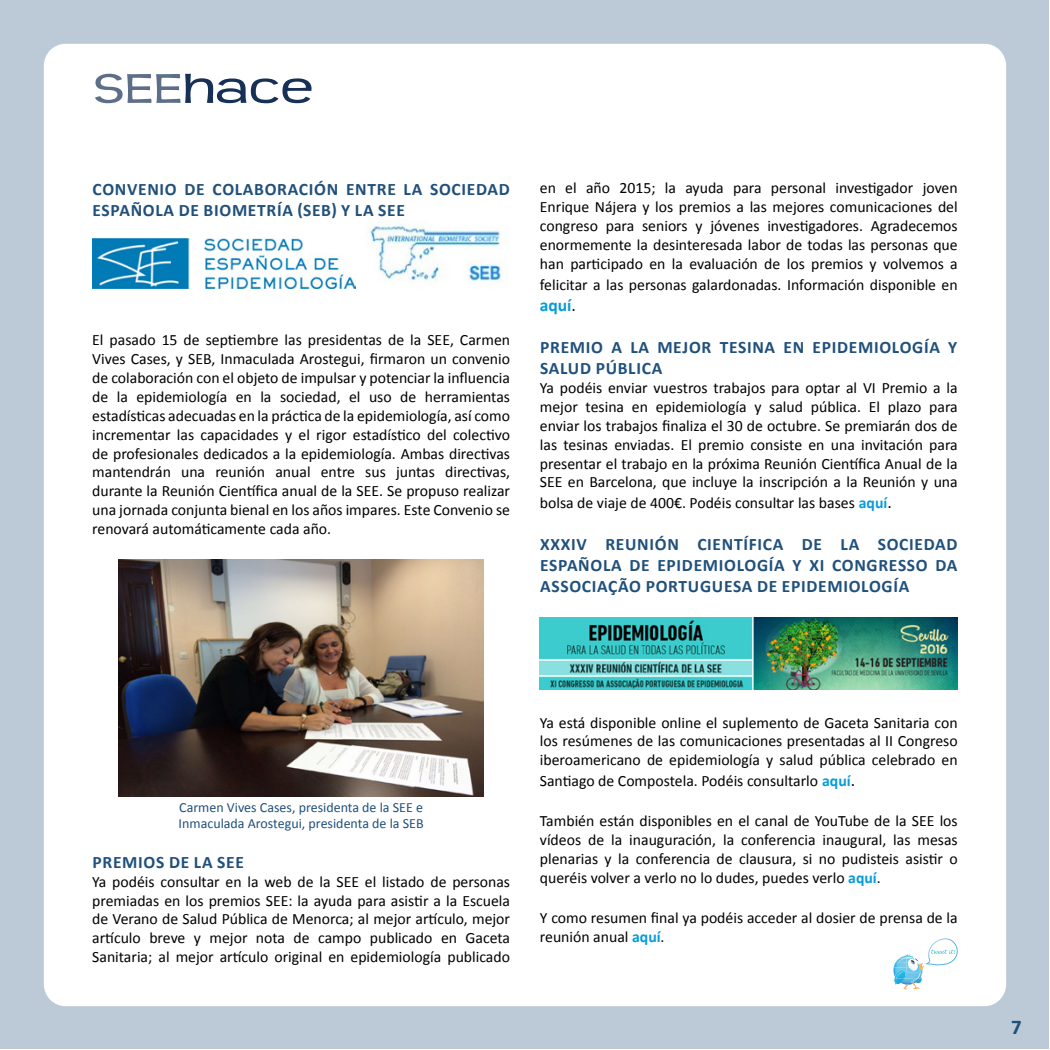
<style>
.page{position:relative;width:1050px;height:1050px;background:#fff}
.page>*{position:absolute;margin:0;border:0;box-sizing:border-box;transform-origin:0 0}
.t1{font:43.75px "Teen";color:#173055;scale:1.29 1}
.t2{font:700 21px "Calibri";color:#20507b}
.t3{font:700 17.5px/21px "Calibri";letter-spacing:.04em;color:#20507b}
.t4{font:700 17.5px "Calibri";color:#059bda}
.t5{font:15.75px/18.9px "Calibri";color:#000;text-align:justify}
.t6{font:14px/15.8px "Calibri";color:#20507b}
.s1{color:#5d6e88}
.s2{font-weight:400;color:#000}
.s3{font-weight:700;color:#059bda}
.s4{font-size:17.5px}
</style>
<div class="page">
<div style="left:1px;top:1px;width:1048px;height:1048px;background:#bccad7"></div>
<div style="left:44px;top:44px;width:962px;height:962px;background:#fff;border-radius:22px"></div>
<img style="left:92px;top:238px;width:263px;height:50px">
<img style="left:366px;top:223px;width:142px;height:60px">
<img style="left:118px;top:559px;width:366px;height:237px">
<img style="left:540px;top:618px;width:418px;height:72px">
<svg style="left:893px;top:938px;width:65px;height:52px"></svg>
<h1 class="t1" style="left:93px;top:62px;width:172px"><span class="s1">SEE</span>hace</h1>
<p class="t3" style="left:93px;top:178px;width:419px">CONVENIO DE COLABORACIÓN ENTRE LA SOCIEDAD<br>ESPAÑOLA DE BIOMETRÍA (SEB) Y LA SEE</p>
<p class="t5" style="left:92px;top:331px;width:419px">El pasado 15 de septiembre las presidentas de la SEE, Carmen Vives Cases, y SEB, Inmaculada Arostegui, firmaron un convenio de colaboración con el objeto de impulsar y potenciar la influencia de la epidemiología en la sociedad, el uso de herramientas estadísticas adecuadas en la práctica de la epidemiología, así como incrementar las capacidades y el rigor estadístico del colectivo de profesionales dedicados a la epidemiología. Ambas directivas mantendrán una reunión anual entre sus juntas directivas, durante la Reunión Científica anual de la SEE. Se propuso realizar una jornada conjunta bienal en los años impares. Este Convenio se renovará automáticamente cada año.</p>
<p class="t5" style="left:540px;top:179px;width:419px">en el año 2015; la ayuda para personal investigador joven Enrique Nájera y los premios a las mejores comunicaciones del congreso para seniors y jóvenes investigadores. Agradecemos enormemente la desinteresada labor de todas las personas que han participado en la evaluación de los premios y volvemos a</p>
<p class="t5" style="left:540px;top:275px;width:419px">felicitar a las personas galardonadas. Información disponible en</p>
<p class="t4" style="left:540px;top:294px;width:38px">AQUÍ<span class="s2">.</span></p>
<p class="t3" style="left:540px;top:337px;width:419px">PREMIO A LA MEJOR TESINA EN EPIDEMIOLOGÍA Y<br>SALUD PÚBLICA</p>
<p class="t5" style="left:540px;top:378px;width:419px">Ya podéis enviar vuestros trabajos para optar al VI Premio a la mejor tesina en epidemiología y salud pública. El plazo para enviar los trabajos finaliza el 30 de octubre. Se premiarán dos de las tesinas enviadas. El premio consiste en una invitación para presentar el trabajo en la próxima Reunión Científica Anual de la SEE en Barcelona, que incluye la inscripción a la Reunión y una</p>
<p class="t5" style="left:540px;top:494px;width:353px">bolsa de viaje de 400€. Podéis consultar las bases <span class="s3">AQUÍ</span><span class="s4">.</span></p>
<p class="t3" style="left:540px;top:534px;width:419px;text-align:justify">XXXIV REUNIÓN CIENTÍFICA DE LA SOCIEDAD ESPAÑOLA DE EPIDEMIOLOGÍA Y XI CONGRESSO DA ASSOCIAÇÃO PORTUGUESA DE EPIDEMIOLOGÍA</p>
<p class="t6" style="left:179px;top:800px;width:247px">Carmen Vives Cases, presidenta de la SEE e<br>Inmaculada Arostegui, presidenta de la SEB</p>
<p class="t3" style="left:93px;top:851px;width:135px">PREMIOS DE LA SEE</p>
<p class="t5" style="left:92px;top:872px;width:419px">Ya podéis consultar en la web de la SEE el listado de personas premiadas en los premios SEE: la ayuda para asistir a la Escuela de Verano de Salud Pública de Menorca; al mejor artículo, mejor artículo breve y mejor nota de campo publicado en Gaceta Sanitaria; al mejor artículo original en epidemiología publicado</p>
<p class="t5" style="left:540px;top:713px;width:419px">Ya está disponible online el suplemento de Gaceta Sanitaria con los resúmenes de las comunicaciones presentadas al II Congreso iberoamericano de epidemiología y salud pública celebrado en</p>
<p class="t5" style="left:540px;top:772px;width:317px">Santiago de Compostela. Podéis consultarlo <span class="s3">AQUÍ</span><span class="s4">.</span></p>
<p class="t5" style="left:540px;top:812px;width:419px">También están disponibles en el canal de YouTube de la SEE los vídeos de la inauguración, la conferencia inaugural, las mesas plenarias y la conferencia de clausura, si no pudisteis asistir o queréis volver a verlo no lo dudes, puedes verlo <span class="s3">AQUÍ</span>.</p>
<p class="t5" style="left:540px;top:908px;width:419px">Y como resumen final ya podéis acceder al dosier de prensa de la reunión anual <span class="s3">AQUÍ</span>.</p>
<h2 class="t2" style="left:1011px;top:1013px;width:12px">7</h2>
</div>
